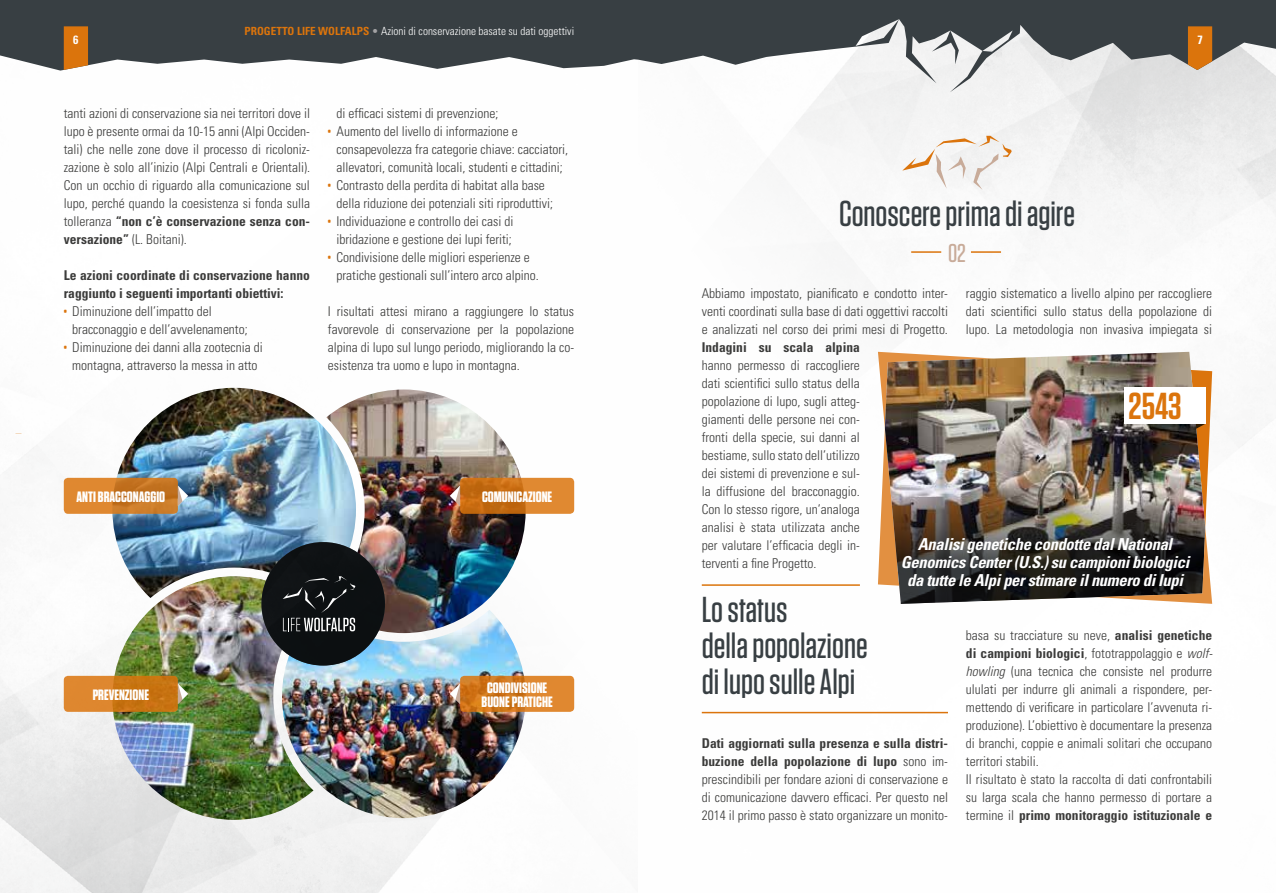
<style>
.page{position:relative;width:1276px;height:893px;background:#fff}
.page>*{position:absolute;margin:0;border:0;box-sizing:border-box;transform-origin:0 0}
.t1{font:600 37.5px "Tungsten";color:#db740c}
.t2{font:500 36px/36px "Tungsten";color:#383f43}
.t3{font:500 25.65px "Tungsten";color:#c8ab99}
.t4{font:italic 700 condensed 16.5px/18px "Univers";letter-spacing:-.02em;color:#fff;text-align:center}
.t5{font:700 15px/13.5px "Tungsten";color:#fff;text-align:center}
.t6{font:300 condensed 13.5px/18px "Univers";color:#3b3b3a;text-align:justify}
.t7{font:700 condensed 13.5px/18px "Univers";color:#3b3b3a}
.t8{font:700 condensed 12px "Univers";color:#fff}
.t9{font:300 condensed 11.25px "Univers";color:#fff}
.s1{font-weight:700;color:#db740c}
.s2{color:#a3a2a4}
.s3{font-weight:700}
.s4{font-family:"Tungsten";font-weight:700;font-stretch:normal;color:#db740c}
.s5{font-style:italic}
</style>
<div class="page">
<svg style="left:902px;top:136px;width:109px;height:54px"></svg>
<hr style="left:702px;top:584px;width:158px;height:2px;background:#db740c">
<hr style="left:702px;top:712px;width:246px;height:1px;background:#db740c">
<img style="left:878px;top:352px;width:334px;height:252px">
<div style="left:1124px;top:388px;width:81px;height:36px;background:#fff"></div>
<img style="left:112px;top:598px;width:201px;height:222px">
<img style="left:112px;top:388px;width:212px;height:210px">
<img style="left:324px;top:389px;width:201px;height:221px">
<img style="left:282px;top:610px;width:243px;height:208px">
<img style="left:261px;top:542px;width:124px;height:123px">
<div style="left:253px;top:534px;width:140px;height:140px;border:9px solid #fff;border-radius:50%"></div>
<svg style="left:283px;top:576px;width:72px;height:55px;background:#2e3132"></svg>
<svg style="left:64px;top:478px;width:114px;height:36px;background:#d07d29"></svg>
<svg style="left:178px;top:485px;width:10px;height:21px"></svg>
<svg style="left:460px;top:478px;width:114px;height:36px;background:#d0771f"></svg>
<svg style="left:450px;top:485px;width:10px;height:21px"></svg>
<svg style="left:64px;top:676px;width:114px;height:36px;background:#d17b1e"></svg>
<svg style="left:178px;top:683px;width:10px;height:21px"></svg>
<svg style="left:460px;top:676px;width:114px;height:36px;background:#d47c23"></svg>
<svg style="left:450px;top:683px;width:10px;height:21px"></svg>
<hr style="left:911px;top:251px;width:30px;height:2px;background:#db740c">
<hr style="left:971px;top:251px;width:30px;height:2px;background:#db740c">
<svg style="left:0;top:0;width:638px;height:71px;background:#525657"></svg>
<svg style="left:638px;top:0;width:638px;height:92px;fill:#383f43"></svg>
<svg style="left:1188px;top:26px;width:24px;height:44px"></svg>
<p class="t9" style="left:244px;top:24px;width:331px"><span class="s1">PROGETTO LIFE WOLFALPS</span> <span class="s2">•</span> Azioni di conservazione basate su dati oggettivi</p>
<p class="t8" style="left:73px;top:33px;width:7px">6</p>
<p class="t8" style="left:1197px;top:33px;width:7px">7</p>
<p class="t6" style="left:64px;top:104px;width:248px">tanti azioni di conservazione sia nei territori dove il lupo è presente ormai da 10-15 anni (Alpi Occiden&shy;tali) che nelle zone dove il processo di ricoloniz&shy;zazione è solo all’inizio (Alpi Centrali e Orientali).<br>Con un occhio di riguardo alla comunicazione sul lupo, perché quando la coesistenza si fonda sulla tolleranza <span class="s3">“non c’è conservazione senza con&shy;versazione”</span> (L. Boitani).</p>
<p class="t7" style="left:64px;top:266px;width:248px">Le azioni coordinate di conservazione hanno raggiunto i seguenti importanti obiettivi:</p>
<p class="t6" style="left:72px;top:302px;width:177px;text-indent:-9px"><span class="s4">•</span> Diminuzione dell’impatto del bracconaggio e dell’avvelenamento;</p>
<p class="t6" style="left:64px;top:338px;width:200px;text-align:center"><span class="s4">•</span> Diminuzione dei danni alla zootecnia di montagna, attraverso la messa in atto</p>
<p class="t6" style="left:336px;top:104px;width:163px">di efficaci sistemi di prevenzione;</p>
<p class="t6" style="left:336px;top:122px;width:233px;text-align:left;text-indent:-9px"><span class="s4">•</span> Aumento del livello di informazione e consapevolezza fra categorie chiave: cacciatori, allevatori, comunità locali, studenti e cittadini;</p>
<p class="t6" style="left:336px;top:176px;width:218px;text-indent:-9px"><span class="s4">•</span> Contrasto della perdita di habitat alla base della riduzione dei potenziali siti riproduttivi;</p>
<p class="t6" style="left:328px;top:212px;width:187px;text-align:center"><span class="s4">•</span> Individuazione e controllo dei casi di ibridazione e gestione dei lupi feriti;</p>
<p class="t6" style="left:336px;top:248px;width:204px;text-indent:-9px"><span class="s4">•</span> Condivisione delle migliori esperienze e pratiche gestionali sull’intero arco alpino.</p>
<p class="t6" style="left:328px;top:302px;width:248px">I risultati attesi mirano a raggiungere lo status favorevole di conservazione per la popolazione alpina di lupo sul lungo periodo, migliorando la co&shy;esistenza tra uomo e lupo in montagna.</p>
<p class="t5" style="left:76px;top:490px;width:90px">ANTI BRACCONAGGIO</p>
<p class="t5" style="left:482px;top:490px;width:72px">COMUNICAZIONE</p>
<p class="t5" style="left:93px;top:688px;width:58px">PREVENZIONE</p>
<p class="t5" style="left:481px;top:682px;width:72px">CONDIVISIONE<br>BUONE PRATICHE</p>
<h2 class="t2" style="left:839px;top:196px;width:237px">Conoscere prima di agire</h2>
<h3 class="t3" style="left:948px;top:240px;width:19px">02</h3>
<p class="t6" style="left:702px;top:284px;width:248px">Abbiamo impostato, pianificato e condotto inter&shy;venti coordinati sulla base di dati oggettivi raccolti e analizzati nel corso dei primi mesi di Progetto.</p>
<p class="t7" style="left:702px;top:338px;width:160px">Indagini su scala alpina</p>
<p class="t6" style="left:702px;top:356px;width:160px">hanno permesso di raccogliere dati scientifici sullo status della popolazione di lupo, sugli atteg&shy;giamenti delle persone nei con&shy;fronti della specie, sui danni al bestiame, sullo stato dell’utilizzo dei sistemi di prevenzione e sul&shy;la diffusione del bracconaggio.<br>Con lo stesso rigore, un’analoga analisi è stata utilizzata anche per valutare l’efficacia degli in&shy;terventi a fine Progetto.</p>
<h2 class="t2" style="left:702px;top:592px;width:167px">Lo status<br>della popolazione di lupo sulle Alpi</h2>
<p class="t6" style="left:966px;top:284px;width:248px">raggio sistematico a livello alpino per raccogliere dati scientifici sullo status della popolazione di lupo. La metodologia non invasiva impiegata si</p>
<h1 class="t1" style="left:1128px;top:386px;width:55px">2543</h1>
<p class="t4" style="left:901px;top:535px;width:290px">Analisi genetiche condotte dal National<br>Genomics Center (U.S.) su campioni biologici da tutte le Alpi per stimare il numero di lupi</p>
<p class="t6" style="left:966px;top:626px;width:248px;text-align:left">basa su tracciature su neve, <span class="s3">analisi genetiche di campioni biologici</span>, fototrappolaggio e <span class="s5">wolf&shy;howling</span> (una tecnica che consiste nel produrre ululati per indurre gli animali a rispondere, per&shy;mettendo di verificare in particolare l’avvenuta ri&shy;produzione). L’obiettivo è documentare la presenza di branchi, coppie e animali solitari che occupano territori stabili.<br>Il risultato è stato la raccolta di dati confrontabili su larga scala che hanno permesso di portare a termine il <span class="s3">primo monitoraggio istituzionale e</span></p>
<p class="t6" style="left:702px;top:734px;width:248px"><span class="s3">Dati aggiornati sulla presenza e sulla distri&shy;buzione della popolazione di lupo</span> sono im&shy;prescindibili per fondare azioni di conservazione e di comunicazione davvero efficaci. Per questo nel 2014 il primo passo è stato organizzare un monito-</p>
</div>
